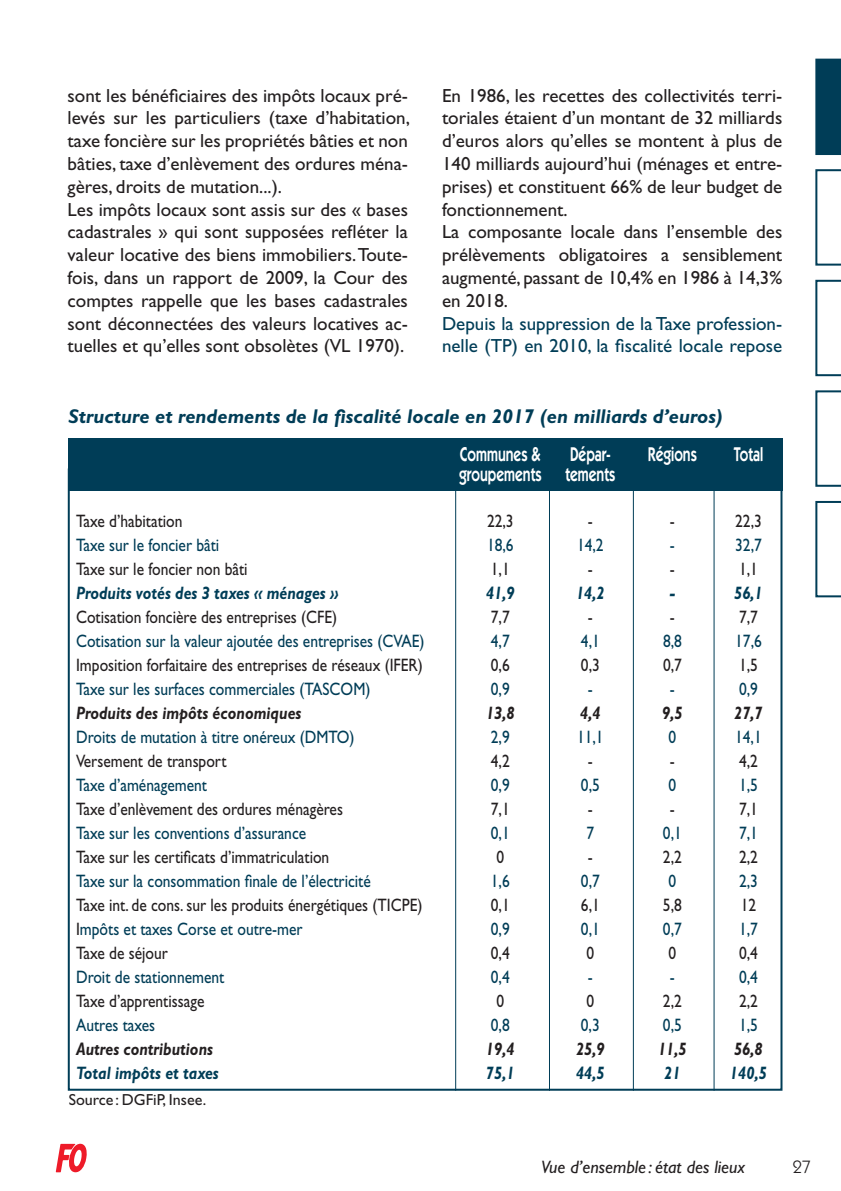
<style>
.page{position:relative;width:841px;height:1191px;background:#fff}
.page>*{position:absolute;margin:0;border:0;box-sizing:border-box;transform-origin:0 0}
.t1{font:italic 700 20px "Gill Sans";color:#003d57}
.t2{font:600 20px "Itc Kabel";letter-spacing:.055em;color:#fff;scale:.7 1}
.t3{font:19px/22.8px "Gill Sans";color:#231f20}
.t4{font:19px/22.8px "Gill Sans";color:#003d57}
.t5{font:18px "Gill Sans";color:#003d57;scale:.86 1}
.t6{font:18px "Gill Sans";color:#231f20;scale:.86 1}
.t7{font:italic 700 18px "Gill Sans";color:#003d57;scale:.86 1}
.t8{font:italic 700 18px "Gill Sans";color:#231f20;scale:.86 1}
.t9{font:italic 18px "Gill Sans";color:#231f20}
.t10{font:18px "Itc Kabel";color:#231f20}
.t11{font:16px "Gill Sans";color:#231f20}
.s1{color:#231f20}
</style>
<div class="page">
<svg style="left:56px;top:1143px;width:31px;height:29px"></svg>
<div style="left:815px;top:59px;width:26px;height:96px;background:#003d57"></div>
<svg style="left:815px;top:169px;width:26px;height:97px"></svg>
<svg style="left:815px;top:280px;width:26px;height:96px"></svg>
<svg style="left:815px;top:390px;width:26px;height:97px"></svg>
<svg style="left:815px;top:501px;width:26px;height:96px"></svg>
<div style="left:68px;top:439px;width:714px;height:52px;background:#003d57"></div>
<hr style="left:455px;top:468px;width:1px;height:622px;background:#003d57">
<hr style="left:549px;top:468px;width:1px;height:622px;background:#003d57">
<hr style="left:633px;top:468px;width:1px;height:622px;background:#003d57">
<hr style="left:713px;top:468px;width:1px;height:622px;background:#003d57">
<p class="t3" style="left:68px;top:84px;width:344px">sont les bénéficiaires des impôts locaux pré&shy;levés sur les particuliers (taxe d’habitation, taxe foncière sur les propriétés bâties et non bâties, taxe d’enlèvement des ordures ména&shy;gères, droits de mutation...).<br>Les impôts locaux sont assis sur des « bases cadastrales » qui sont supposées refléter la valeur locative des biens immobiliers. Toute&shy;fois, dans un rapport de 2009, la Cour des comptes rappelle que les bases cadastrales sont déconnectées des valeurs locatives ac&shy;tuelles et qu’elles sont obsolètes (VL 1970).</p>
<p class="t3" style="left:442px;top:84px;width:342px">En 1986, les recettes des collectivités terri&shy;toriales étaient d’un montant de 32 milliards d’euros alors qu’elles se montent à plus de 140 milliards aujourd’hui (ménages et entre&shy;prises) et constituent 66% de leur budget de fonctionnement.<br>La composante locale dans l’ensemble des prélèvements obligatoires a sensiblement augmenté, passant de 10,4% en 1986 à 14,3% en 2018.</p>
<p class="t4" style="left:442px;top:312px;width:342px">Depuis la suppression de la Taxe profession&shy;nelle (TP) en 2010, la fiscalité locale repose</p>
<p class="t1" style="left:68px;top:404px;width:655px">Structure et rendements de la fiscalité locale en 2017 (en milliards d’euros)</p>
<p class="t2" style="left:460px;top:442px;width:117px">Communes &amp;</p>
<p class="t2" style="left:570px;top:442px;width:60px">Dépar-</p>
<p class="t2" style="left:648px;top:442px;width:166px">Régions Total</p>
<p class="t2" style="left:459px;top:462px;width:225px">groupements tements</p>
<p class="t6" style="left:76px;top:510px;width:125px">Taxe d’habitation</p>
<p class="t6" style="left:487px;top:510px;width:32px">22,3</p>
<p class="t6" style="left:588px;top:510px;width:7px">-</p>
<p class="t6" style="left:670px;top:510px;width:7px">-</p>
<p class="t6" style="left:735px;top:510px;width:32px">22,3</p>
<p class="t5" style="left:76px;top:534px;width:168px">Taxe sur le foncier bâti</p>
<p class="t5" style="left:487px;top:534px;width:32px">18,6</p>
<p class="t5" style="left:577px;top:534px;width:32px">14,2</p>
<p class="t5" style="left:670px;top:534px;width:7px">-</p>
<p class="t5" style="left:735px;top:534px;width:32px">32,7</p>
<p class="t6" style="left:76px;top:558px;width:201px">Taxe sur le foncier non bâti</p>
<p class="t6" style="left:491px;top:558px;width:23px">1,1</p>
<p class="t6" style="left:588px;top:558px;width:7px">-</p>
<p class="t6" style="left:670px;top:558px;width:7px">-</p>
<p class="t6" style="left:739px;top:558px;width:23px">1,1</p>
<p class="t7" style="left:76px;top:582px;width:306px">Produits votés des 3 taxes « ménages »</p>
<p class="t7" style="left:486px;top:582px;width:35px">41,9</p>
<p class="t7" style="left:576px;top:582px;width:35px">14,2</p>
<p class="t7" style="left:669px;top:582px;width:8px">-</p>
<p class="t7" style="left:734px;top:582px;width:35px">56,1</p>
<p class="t6" style="left:76px;top:606px;width:305px">Cotisation foncière des entreprises (CFE)</p>
<p class="t6" style="left:491px;top:606px;width:23px">7,7</p>
<p class="t6" style="left:588px;top:606px;width:7px">-</p>
<p class="t6" style="left:670px;top:606px;width:7px">-</p>
<p class="t6" style="left:739px;top:606px;width:23px">7,7</p>
<p class="t5" style="left:76px;top:630px;width:406px">Cotisation sur la valeur ajoutée des entreprises (CVAE)</p>
<p class="t5" style="left:491px;top:630px;width:23px">4,7</p>
<p class="t5" style="left:581px;top:630px;width:23px">4,1</p>
<p class="t5" style="left:663px;top:630px;width:23px">8,8</p>
<p class="t5" style="left:735px;top:630px;width:32px">17,6</p>
<p class="t6" style="left:76px;top:654px;width:405px">Imposition forfaitaire des entreprises de réseaux (IFER)</p>
<p class="t6" style="left:491px;top:654px;width:23px">0,6</p>
<p class="t6" style="left:581px;top:654px;width:23px">0,3</p>
<p class="t6" style="left:663px;top:654px;width:23px">0,7</p>
<p class="t6" style="left:739px;top:654px;width:23px">1,5</p>
<p class="t5" style="left:76px;top:678px;width:344px">Taxe sur les surfaces commerciales (TASCOM)</p>
<p class="t5" style="left:491px;top:678px;width:23px">0,9</p>
<p class="t5" style="left:588px;top:678px;width:7px">-</p>
<p class="t5" style="left:670px;top:678px;width:7px">-</p>
<p class="t5" style="left:739px;top:678px;width:23px">0,9</p>
<p class="t8" style="left:76px;top:702px;width:263px">Produits des impôts économiques</p>
<p class="t8" style="left:486px;top:702px;width:35px">13,8</p>
<p class="t8" style="left:580px;top:702px;width:25px">4,4</p>
<p class="t8" style="left:662px;top:702px;width:25px">9,5</p>
<p class="t8" style="left:734px;top:702px;width:35px">27,7</p>
<p class="t5" style="left:76px;top:726px;width:325px">Droits de mutation à titre onéreux (DMTO)</p>
<p class="t5" style="left:491px;top:726px;width:23px">2,9</p>
<p class="t5" style="left:577px;top:726px;width:32px">11,1</p>
<p class="t5" style="left:668px;top:726px;width:10px">0</p>
<p class="t5" style="left:735px;top:726px;width:32px">14,1</p>
<p class="t6" style="left:76px;top:750px;width:176px">Versement de transport</p>
<p class="t6" style="left:491px;top:750px;width:23px">4,2</p>
<p class="t6" style="left:588px;top:750px;width:7px">-</p>
<p class="t6" style="left:670px;top:750px;width:7px">-</p>
<p class="t6" style="left:739px;top:750px;width:23px">4,2</p>
<p class="t5" style="left:76px;top:774px;width:154px">Taxe d’aménagement</p>
<p class="t5" style="left:491px;top:774px;width:23px">0,9</p>
<p class="t5" style="left:581px;top:774px;width:23px">0,5</p>
<p class="t5" style="left:668px;top:774px;width:10px">0</p>
<p class="t5" style="left:739px;top:774px;width:23px">1,5</p>
<p class="t6" style="left:76px;top:798px;width:312px">Taxe d’enlèvement des ordures ménagères</p>
<p class="t6" style="left:491px;top:798px;width:23px">7,1</p>
<p class="t6" style="left:588px;top:798px;width:7px">-</p>
<p class="t6" style="left:670px;top:798px;width:7px">-</p>
<p class="t6" style="left:739px;top:798px;width:23px">7,1</p>
<p class="t5" style="left:76px;top:822px;width:269px">Taxe sur les conventions d’assurance</p>
<p class="t5" style="left:491px;top:822px;width:23px">0,1</p>
<p class="t5" style="left:586px;top:822px;width:10px">7</p>
<p class="t5" style="left:663px;top:822px;width:23px">0,1</p>
<p class="t5" style="left:739px;top:822px;width:23px">7,1</p>
<p class="t6" style="left:76px;top:846px;width:296px">Taxe sur les certificats d’immatriculation</p>
<p class="t6" style="left:496px;top:846px;width:10px">0</p>
<p class="t6" style="left:588px;top:846px;width:7px">-</p>
<p class="t6" style="left:663px;top:846px;width:23px">2,2</p>
<p class="t6" style="left:739px;top:846px;width:23px">2,2</p>
<p class="t5" style="left:76px;top:870px;width:344px">Taxe sur la consommation finale de l’électricité</p>
<p class="t5" style="left:491px;top:870px;width:23px">1,6</p>
<p class="t5" style="left:581px;top:870px;width:23px">0,7</p>
<p class="t5" style="left:668px;top:870px;width:10px">0</p>
<p class="t5" style="left:739px;top:870px;width:23px">2,3</p>
<p class="t6" style="left:76px;top:894px;width:404px">Taxe int. de cons. sur les produits énergétiques (TICPE)</p>
<p class="t6" style="left:491px;top:894px;width:23px">0,1</p>
<p class="t6" style="left:581px;top:894px;width:23px">6,1</p>
<p class="t6" style="left:663px;top:894px;width:23px">5,8</p>
<p class="t6" style="left:740px;top:894px;width:20px">12</p>
<p class="t5" style="left:76px;top:918px;width:265px"><span class="s1">I</span>mpôts et taxes Corse et outre-mer</p>
<p class="t5" style="left:491px;top:918px;width:23px">0,9</p>
<p class="t5" style="left:581px;top:918px;width:23px">0,1</p>
<p class="t5" style="left:663px;top:918px;width:23px">0,7</p>
<p class="t5" style="left:739px;top:918px;width:23px">1,7</p>
<p class="t6" style="left:76px;top:942px;width:108px">Taxe de séjour</p>
<p class="t6" style="left:491px;top:942px;width:23px">0,4</p>
<p class="t6" style="left:586px;top:942px;width:10px">0</p>
<p class="t6" style="left:668px;top:942px;width:10px">0</p>
<p class="t6" style="left:739px;top:942px;width:23px">0,4</p>
<p class="t5" style="left:76px;top:966px;width:174px">Droit de stationnement</p>
<p class="t5" style="left:491px;top:966px;width:23px">0,4</p>
<p class="t5" style="left:588px;top:966px;width:7px">-</p>
<p class="t5" style="left:670px;top:966px;width:7px">-</p>
<p class="t5" style="left:739px;top:966px;width:23px">0,4</p>
<p class="t6" style="left:76px;top:990px;width:151px">Taxe d’apprentissage</p>
<p class="t6" style="left:496px;top:990px;width:10px">0</p>
<p class="t6" style="left:586px;top:990px;width:10px">0</p>
<p class="t6" style="left:663px;top:990px;width:23px">2,2</p>
<p class="t6" style="left:739px;top:990px;width:23px">2,2</p>
<p class="t5" style="left:76px;top:1014px;width:94px">Autres taxes</p>
<p class="t5" style="left:491px;top:1014px;width:23px">0,8</p>
<p class="t5" style="left:581px;top:1014px;width:23px">0,3</p>
<p class="t5" style="left:663px;top:1014px;width:23px">0,5</p>
<p class="t5" style="left:739px;top:1014px;width:23px">1,5</p>
<p class="t8" style="left:76px;top:1038px;width:161px">Autres contributions</p>
<p class="t8" style="left:486px;top:1038px;width:35px">19,4</p>
<p class="t8" style="left:576px;top:1038px;width:35px">25,9</p>
<p class="t8" style="left:658px;top:1038px;width:35px">11,5</p>
<p class="t8" style="left:734px;top:1038px;width:35px">56,8</p>
<p class="t7" style="left:76px;top:1062px;width:167px">Total impôts et taxes</p>
<p class="t7" style="left:486px;top:1062px;width:35px">75,1</p>
<p class="t7" style="left:576px;top:1062px;width:35px">44,5</p>
<p class="t7" style="left:664px;top:1062px;width:21px">21</p>
<p class="t7" style="left:730px;top:1062px;width:44px">140,5</p>
<p class="t11" style="left:69px;top:1090px;width:139px">Source : DGFiP, Insee.</p>
<p class="t9" style="left:541px;top:1156px;width:205px">Vue d’ensemble : état des lieux</p>
<p class="t10" style="left:792px;top:1156px;width:19px">27</p>
</div>
